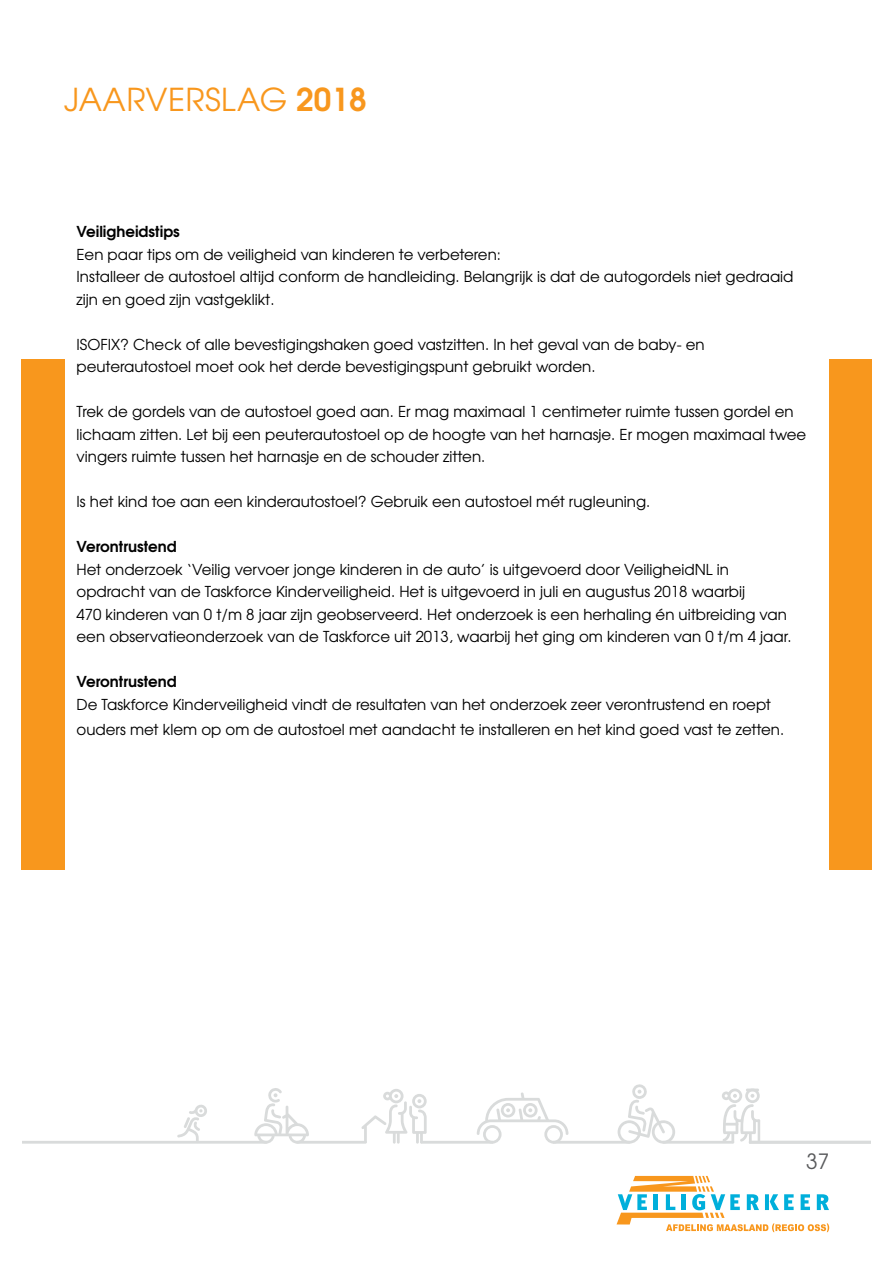
<style>
.page{position:relative;width:893px;height:1263px;background:#fff}
.page>*{position:absolute;margin:0;border:0;box-sizing:border-box;transform-origin:0 0}
.t1{font:31.5px "Te X Gyre Adventor";letter-spacing:.015em;color:#f8971d}
.t2{font:21px "Te X Gyre Adventor";color:#58595b}
.t3{font:15px/22.5px "Te X Gyre Adventor";color:#000}
.t4{font:700 15px "Te X Gyre Adventor";color:#000}
.s1{font-weight:700}
</style>
<div class="page">
<svg style="left:617px;top:1176px;width:212px;height:56px"></svg>
<hr style="left:0;top:1141px;width:267px;height:3px;background:#d9dbdb">
<svg style="left:177px;top:1084px;width:694px;height:60px"></svg>
<div style="left:0;top:1094px;width:21px;height:93px;background:#fff"></div>
<div style="left:21px;top:359px;width:851px;height:510px;background:#f8971d"></div>
<div style="left:66px;top:349px;width:763px;height:526px;background:#fff"></div>
<h1 class="t1" style="left:64px;top:74px;width:304px">JAARVERSLAG <span class="s1">2018</span></h1>
<p class="t4" style="left:77px;top:219px;width:105px">Veiligheidstips</p>
<p class="t3" style="left:77px;top:242px;width:718px">Een paar tips om de veiligheid van kinderen te verbeteren:<br>Installeer de autostoel altijd conform de handleiding. Belangrijk is dat de autogordels niet gedraaid zijn en goed zijn vastgeklikt.</p>
<p class="t3" style="left:77px;top:332px;width:630px">ISOFIX? Check of alle bevestigingshaken goed vastzitten. In het geval van de baby- en peuterautostoel moet ook het derde bevestigingspunt gebruikt worden.</p>
<p class="t3" style="left:77px;top:400px;width:731px">Trek de gordels van de autostoel goed aan. Er mag maximaal 1 centimeter ruimte tussen gordel en lichaam zitten. Let bij een peuterautostoel op de hoogte van het harnasje. Er mogen maximaal twee vingers ruimte tussen het harnasje en de schouder zitten.</p>
<p class="t3" style="left:77px;top:490px;width:575px">Is het kind toe aan een kinderautostoel? Gebruik een autostoel mét rugleuning.</p>
<p class="t4" style="left:77px;top:534px;width:102px">Verontrustend</p>
<p class="t3" style="left:77px;top:557px;width:717px">Het onderzoek ‘Veilig vervoer jonge kinderen in de auto’ is uitgevoerd door VeiligheidNL in opdracht van de Taskforce Kinderveiligheid. Het is uitgevoerd in juli en augustus 2018 waarbij<br>470 kinderen van 0 t/m 8 jaar zijn geobserveerd. Het onderzoek is een herhaling én uitbreiding van een observatieonderzoek van de Taskforce uit 2013, waarbij het ging om kinderen van 0 t/m 4 jaar.</p>
<p class="t4" style="left:77px;top:669px;width:102px">Verontrustend</p>
<p class="t3" style="left:77px;top:691px;width:709px;line-height:25.5px">De Taskforce Kinderveiligheid vindt de resultaten van het onderzoek zeer verontrustend en roept ouders met klem op om de autostoel met aandacht te installeren en het kind goed vast te zetten.</p>
<h2 class="t2" style="left:806px;top:1145px;width:25px">37</h2>
</div>
